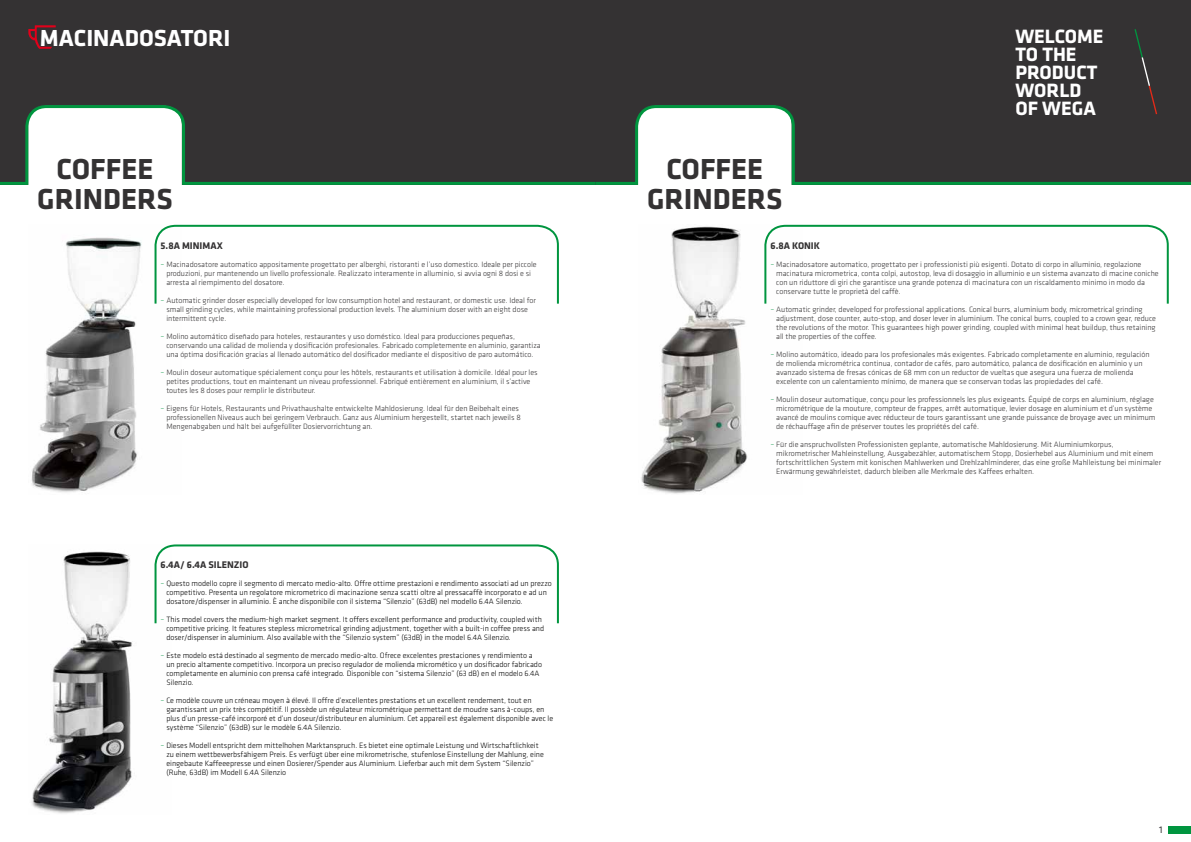
<style>
.page{position:relative;width:1191px;height:842px;background:#fff}
.page>*{position:absolute;margin:0;border:0;box-sizing:border-box;transform-origin:0 0}
.t1{font:700 30px/30px "Klavika";color:#343233;text-align:center}
.t2{font:700 24.1px "Klavika";color:#fff}
.t3{font:700 20px/18px "Klavika";color:#fff}
.t4{font:700 10px "Klavika";color:#343233}
.t5{font:10px "Klavika";color:#343233}
.t6{font:300 8px/9px "Klavika";color:#343233}
.t7{font:300 8px/9px "Klavika";color:#000}
.s1{color:#00953f}
</style>
<div class="page">
<div style="left:0;top:0;width:1191px;height:184px;background:#343233"></div>
<svg style="left:598px;top:105px;width:593px;height:80px"></svg>
<svg style="left:0;top:105px;width:598px;height:80px"></svg>
<img style="left:31px;top:237px;width:111px;height:256px">
<div style="left:1168px;top:826px;width:23px;height:7px;background:#00953f"></div>
<svg style="left:28px;top:25px;width:28px;height:24px"></svg>
<img style="left:31px;top:551px;width:102px;height:263px">
<img style="left:641px;top:226px;width:107px;height:268px">
<svg style="left:1133px;top:29px;width:25px;height:87px"></svg>
<svg style="left:154px;top:224px;width:405px;height:80px"></svg>
<svg style="left:764px;top:224px;width:405px;height:80px"></svg>
<svg style="left:154px;top:544px;width:405px;height:80px"></svg>
<h2 class="t2" style="left:40px;top:20px;width:192px">MACINADOSATORI</h2>
<h1 class="t1" style="left:37px;top:153px;width:137px">COFFEE<br>GRINDERS</h1>
<p class="t4" style="left:161px;top:238px;width:64px">5.8A MINIMAX</p>
<p class="t6" style="left:166px;top:259px;width:372px;text-indent:-6px"><span class="s1">–</span> Macinadosatore automatico appositamente progettato per alberghi, ristoranti e l’uso domestico. Ideale per piccole produzioni, pur mantenendo un livello professionale. Realizzato interamente in alluminio, si avvia ogni 8 dosi e si arresta al riempimento del dosatore.</p>
<p class="t6" style="left:166px;top:295px;width:371px;text-indent:-6px"><span class="s1">–</span> Automatic grinder doser especially developed for low consumption hotel and restaurant, or domestic use. Ideal for small grinding cycles, while maintaining professional production levels. The aluminium doser with an eight dose intermittent cycle.</p>
<p class="t6" style="left:166px;top:331px;width:376px;text-indent:-6px"><span class="s1">–</span> Molino automático diseñado para hoteles, restaurantes y uso doméstico. Ideal para producciones pequeñas, conservando una calidad de molienda y dosificación profesionales. Fabricado completemente en aluminio, garantiza una óptima dosificación gracias al llenado automático del dosificador mediante el dispositivo de paro automático.</p>
<p class="t6" style="left:166px;top:367px;width:373px;text-indent:-6px"><span class="s1">–</span> Moulin doseur automatique spécialement conçu pour les hôtels, restaurants et utilisation à domicile. Idéal pour les petites productions, tout en maintenant un niveau professionnel. Fabriqué entièrement en aluminium, il s’active toutes les 8 doses pour remplir le distributeur.</p>
<p class="t6" style="left:166px;top:403px;width:356px;text-indent:-6px"><span class="s1">–</span> Eigens für Hotels, Restaurants und Privathaushalte entwickelte Mahldosierung. Ideal für den Beibehalt eines professionellen Niveaus auch bei geringem Verbrauch. Ganz aus Aluminium hergestellt, startet nach jeweils 8<br>Mengenabgaben und hält bei aufgefüllter Dosiervorrichtung an.</p>
<p class="t4" style="left:161px;top:558px;width:90px">6.4A/ 6.4A SILENZIO</p>
<p class="t7" style="left:166px;top:579px;width:387px;text-indent:-6px"><span class="s1">–</span> Questo modello copre il segmento di mercato medio-alto. Offre ottime prestazioni e rendimento associati ad un prezzo competitivo. Presenta un regolatore micrometrico di macinazione senza scatti oltre al pressacaffè incorporato e ad un dosatore/dispenser in alluminio. È anche disponibile con il sistema “Silenzio” (63dB) nel modello 6.4A Silenzio.</p>
<p class="t7" style="left:166px;top:615px;width:379px;text-indent:-6px"><span class="s1">–</span> This model covers the medium-high market segment. It offers excellent performance and productivity, coupled with competitive pricing. It features stepless micrometrical grinding adjustment, together with a built-in coffee press and doser/dispenser in aluminium. Also available with the “Silenzio system” (63dB) in the model 6.4A Silenzio.</p>
<p class="t7" style="left:166px;top:651px;width:377px;text-indent:-6px"><span class="s1">–</span> Este modelo está destinado al segmento de mercado medio-alto. Ofrece excelentes prestaciones y rendimiento a un precio altamente competitivo. Incorpora un preciso regulador de molienda micromético y un dosificador fabricado completamente en aluminio con prensa café integrado. Disponible con “sistema Silenzio” (63 dB) en el modelo 6.4A Silenzio.</p>
<p class="t7" style="left:166px;top:696px;width:388px;text-indent:-6px"><span class="s1">–</span> Ce modèle couvre un créneau moyen à élevé. Il offre d’excellentes prestations et un excellent rendement, tout en garantissant un prix très compétitif. Il possède un régulateur micrométrique permettant de moudre sans à-coups, en plus d’un presse-café incorporé et d’un doseur/distributeur en aluminium. Cet appareil est également disponible avec le système “Silenzio” (63dB) sur le modèle 6.4A Silenzio.</p>
<p class="t7" style="left:166px;top:741px;width:379px;text-indent:-6px"><span class="s1">–</span> Dieses Modell entspricht dem mittelhohen Marktanspruch. Es bietet eine optimale Leistung und Wirtschaftlichkeit zu einem wettbewerbsfähigem Preis. Es verfügt über eine mikrometrische, stufenlose Einstellung der Mahlung, eine eingebaute Kaffeeepresse und einen Dosierer/Spender aus Aluminium. Lieferbar auch mit dem System “Silenzio” (Ruhe, 63dB) im Modell 6.4A Silenzio</p>
<h1 class="t1" style="left:647px;top:153px;width:137px">COFFEE<br>GRINDERS</h1>
<h3 class="t3" style="left:1015px;top:27px;width:90px">WELCOME<br>TO THE<br>PRODUCT<br>WORLD<br>OF WEGA</h3>
<p class="t4" style="left:770px;top:238px;width:51px">6.8A KONIK</p>
<p class="t6" style="left:776px;top:259px;width:384px;text-indent:-6px"><span class="s1">–</span> Macinadosatore automatico, progettato per i professionisti più esigenti. Dotato di corpo in alluminio, regolazione macinatura micrometrica, conta colpi, autostop, leva di dosaggio in alluminio e un sistema avanzato di macine coniche con un riduttore di giri che garantisce una grande potenza di macinatura con un riscaldamento minimo in modo da conservare tutte le proprietà del caffè.</p>
<p class="t6" style="left:776px;top:304px;width:381px;text-indent:-6px"><span class="s1">–</span> Automatic grinder, developed for professional applications. Conical burrs, aluminium body, micrometrical grinding adjustment, dose counter, auto-stop, and doser lever in aluminium. The conical burrs, coupled to a crown gear, reduce the revolutions of the motor. This guarantees high power grinding, coupled with minimal heat buildup, thus retaining all the properties of the coffee.</p>
<p class="t6" style="left:776px;top:349px;width:375px;text-indent:-6px"><span class="s1">–</span> Molino automático, ideado para los profesionales más exigentes. Fabricado completamente en aluminio, regulación de molienda micrométrica continua, contador de cafés, paro automático, palanca de dosificación en aluminio y un avanzado sistema de fresas cónicas de 68 mm con un reductor de vueltas que asegura una fuerza de molienda excelente con un calentamiento mínimo, de manera que se conservan todas las propiedades del café.</p>
<p class="t6" style="left:776px;top:394px;width:381px;text-indent:-6px"><span class="s1">–</span> Moulin doseur automatique, conçu pour les professionnels les plus exigeants. Équipé de corps en aluminium, réglage micrométrique de la mouture, compteur de frappes, arrêt automatique, levier dosage en aluminium et d’un système avancé de moulins comique avec réducteur de tours garantissant une grande puissance de broyage avec un minimum de réchauffage afin de préserver toutes les propriétés del café.</p>
<p class="t6" style="left:776px;top:439px;width:386px;text-indent:-6px"><span class="s1">–</span> Für die anspruchvollsten Professionisten geplante, automatische Mahldosierung. Mit Aluminiumkorpus, mikrometrischer Mahleinstellung, Ausgabezähler, automatischem Stopp, Dosierhebel aus Aluminium und mit einem fortschrittlichen System mit konischen Mahlwerken und Drehlzahlminderer, das eine große Mahlleistung bei minimaler Erwärmung gewährleistet, dadurch bleiben alle Merkmale des Kaffees erhalten.</p>
<p class="t5" style="left:1159px;top:823px;width:5px">1</p>
</div>
